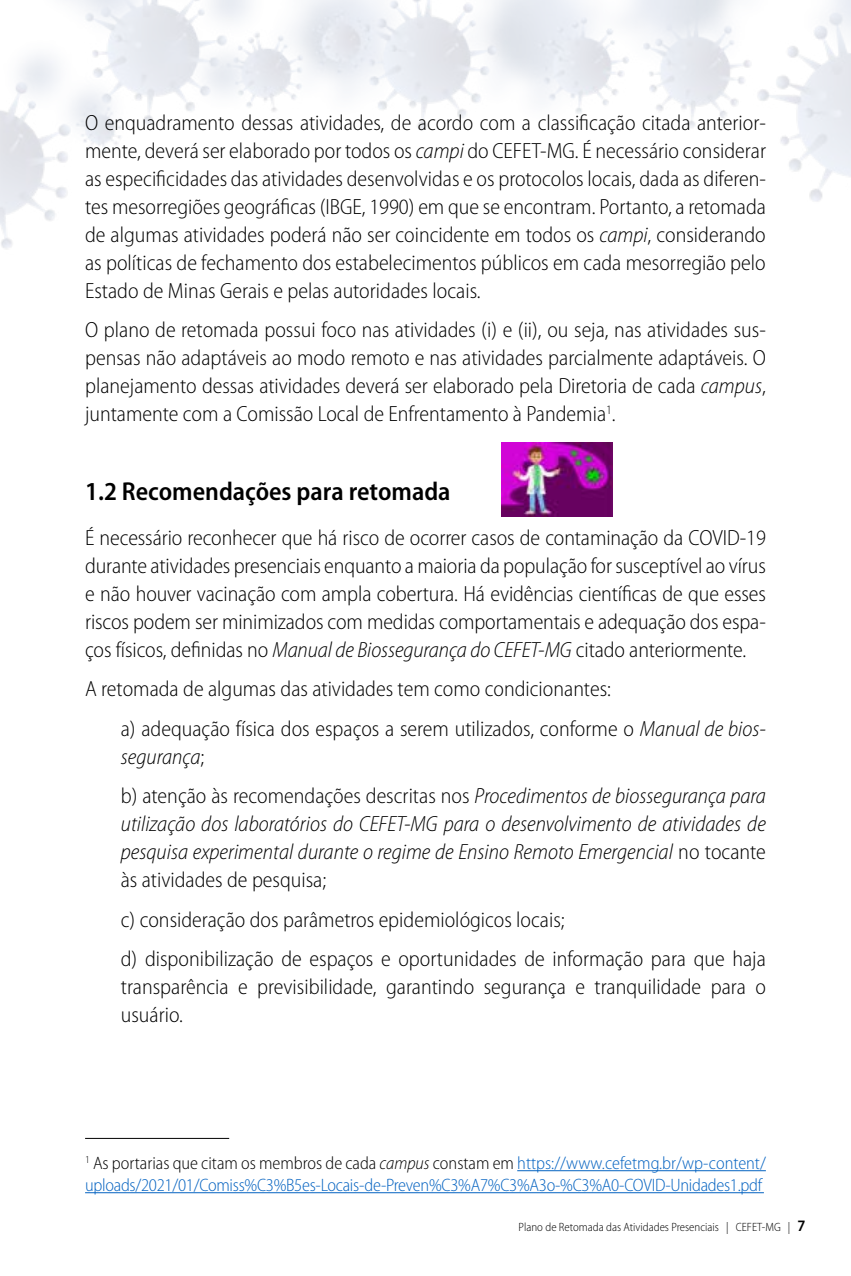
<style>
.page{position:relative;width:851px;height:1276px;background:#fff}
.page>*{position:absolute;margin:0;border:0;box-sizing:border-box;transform-origin:0 0}
.t1{font:600 semi-condensed 26px "Myriad Pro";color:#000}
.t2{font:300 semi-condensed 22px/28px "Myriad Pro";color:#000;text-align:justify}
.t3{font:italic 300 semi-condensed 22px/28px "Myriad Pro";color:#000}
.t4{font:300 semi-condensed 18px/22px "Myriad Pro";letter-spacing:-.01em;color:#0563c1}
.t5{font:300 semi-condensed 12px "Myriad Pro";color:#000}
.s1{font-style:italic}
.s2{font-style:normal}
.s3{color:#000}
.s4{font-style:italic;color:#000}
.s5{font-weight:600;font-size:16px}
</style>
<div class="page">
<img style="left:1px;top:0;width:849px;height:517px">
<hr style="left:85px;top:1138px;width:144px;height:1px;background:#000">
<hr style="left:517px;top:1170px;width:248px;height:1px;background:#0563c1">
<hr style="left:85px;top:1192px;width:678px;height:1px;background:#0563c1">
<img style="left:501px;top:442px;width:112px;height:74px">
<p class="t2" style="left:85px;top:108px;width:682px">O enquadramento dessas atividades, de acordo com a classificação citada anterior&shy;mente, deverá ser elaborado por todos os <span class="s1">campi</span> do CEFET-MG. É necessário considerar as especificidades das atividades desenvolvidas e os protocolos locais, dada as diferen&shy;tes mesorregiões geográficas (IBGE, 1990) em que se encontram. Portanto, a retomada de algumas atividades poderá não ser coincidente em todos os <span class="s1">campi</span>, considerando as políticas de fechamento dos estabelecimentos públicos em cada mesorregião pelo Estado de Minas Gerais e pelas autoridades locais.</p>
<p class="t2" style="left:85px;top:316px;width:682px">O plano de retomada possui foco nas atividades (i) e (ii), ou seja, nas atividades sus&shy;pensas não adaptáveis ao modo remoto e nas atividades parcialmente adaptáveis. O planejamento dessas atividades deverá ser elaborado pela Diretoria de cada <span class="s1">campus</span>, juntamente com a Comissão Local de Enfrentamento à Pandemia<sup>1</sup>.</p>
<p class="t1" style="left:85px;top:475px;width:367px">1.2 Recomendações para retomada</p>
<p class="t2" style="left:85px;top:523px;width:682px">É necessário reconhecer que há risco de ocorrer casos de contaminação da COVID-19 durante atividades presenciais enquanto a maioria da população for susceptível ao vírus e não houver vacinação com ampla cobertura. Há evidências científicas de que esses riscos podem ser minimizados com medidas comportamentais e adequação dos espa&shy;ços físicos, definidas no <span class="s1">Manual de Biossegurança do CEFET-MG</span> citado anteriormente.</p>
<p class="t2" style="left:121px;top:669px;width:646px;line-height:39.4px;text-indent:-36px">A retomada de algumas das atividades tem como condicionantes:<br>a) adequação física dos espaços a serem utilizados, conforme o <span class="s1">Manual de bios-</span></p>
<p class="t3" style="left:121px;top:736px;width:646px;line-height:39.4px">segurança<span class="s2">;<br>b) atenção às recomendações descritas nos</span> Procedimentos de biossegurança para</p>
<p class="t3" style="left:121px;top:810px;width:646px;text-align:justify">utilização dos laboratórios do CEFET-MG para o desenvolvimento de atividades de pesquisa experimental durante o regime de Ensino Remoto Emergencial <span class="s2">no tocante às atividades de pesquisa;</span></p>
<p class="t2" style="left:121px;top:899px;width:646px;line-height:39.4px">c) consideração dos parâmetros epidemiológicos locais;<br>d) disponibilização de espaços e oportunidades de informação para que haja</p>
<p class="t2" style="left:121px;top:972px;width:646px">transparência e previsibilidade, garantindo segurança e tranquilidade para o usuário.</p>
<p class="t4" style="left:85px;top:1151px;width:682px"><sup>1</sup> <span class="s3">As portarias que citam os membros de cada</span> <span class="s4">campus</span> <span class="s3">constam em</span> https://www.cefetmg.br/wp-content/ uploads/2021/01/Comiss%C3%B5es-Locais-de-Preven%C3%A7%C3%A3o-%C3%A0-COVID-Unidades1.pdf</p>
<p class="t5" style="left:518px;top:1220px;width:288px">Plano de Retomada das Atividades Presenciais | CEFET-MG | <span class="s5">7</span></p>
</div>
